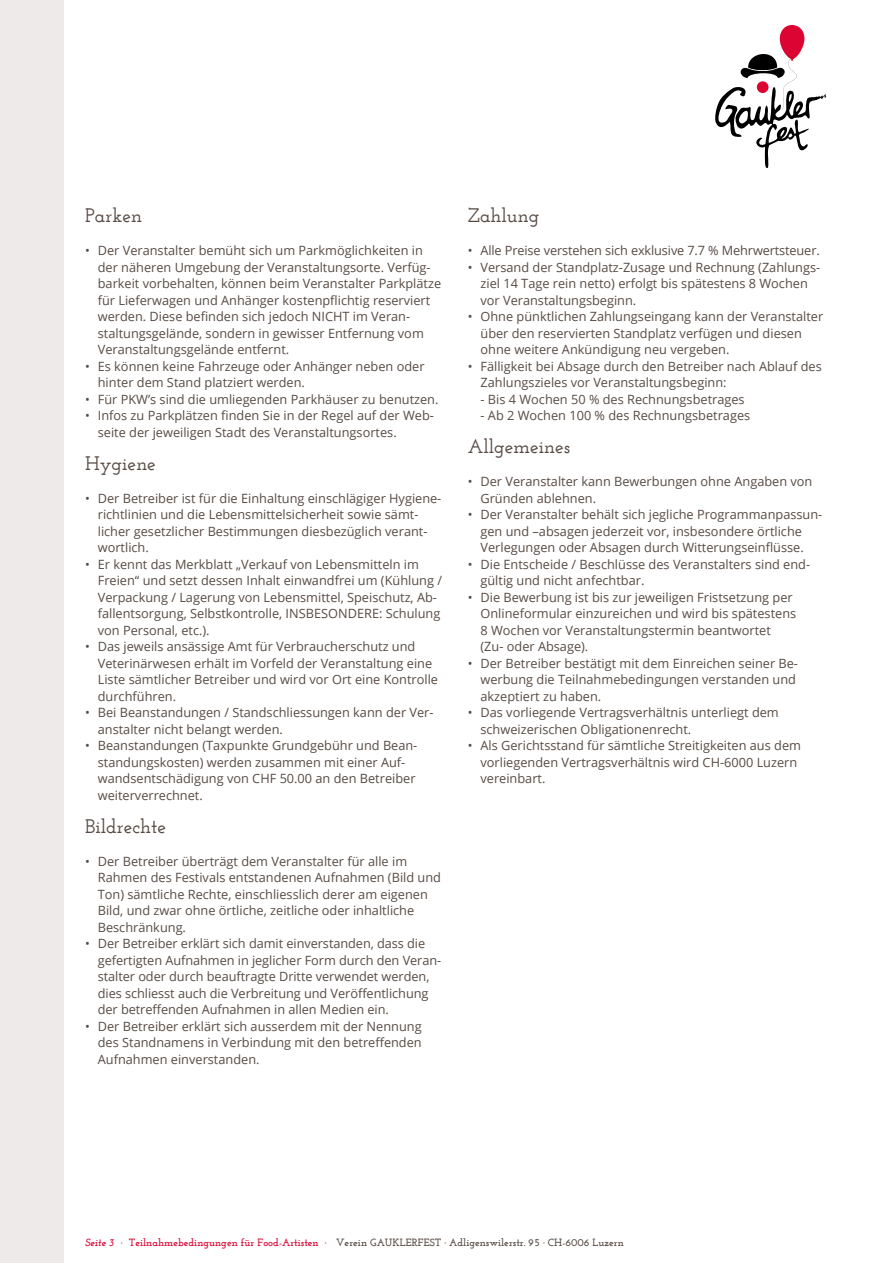
<style>
.page{position:relative;width:893px;height:1263px;background:#fff}
.page>*{position:absolute;margin:0;border:0;box-sizing:border-box;transform-origin:0 0}
.t1{font:600 19.5px "Josefin Slab";color:#584b44}
.t2{font:12.75px/16.5px "Open Sans";color:#584b44}
.t3{font:700 10.5px "Josefin Slab";color:#584b44}
.s1{font-style:italic;color:#dc0432}
.s2{color:#dc0432}
</style>
<div class="page">
<div style="left:0;top:0;width:64px;height:1263px;background:#edeae9"></div>
<svg style="left:715px;top:25px;width:112px;height:143px"></svg>
<h1 class="t1" style="left:85px;top:204px;width:59px">Parken</h1>
<p class="t2" style="left:98px;top:242px;width:345px;text-indent:-13px">• Der Veranstalter bemüht sich um Parkmöglichkeiten in der näheren Umgebung der Veranstaltungsorte. Verfüg&shy;barkeit vorbehalten, können beim Veranstalter Parkplätze für Lieferwagen und Anhänger kostenpflichtig reserviert werden. Diese befinden sich jedoch NICHT im Veran&shy;staltungsgelände, sondern in gewisser Entfernung vom Veranstaltungsgelände entfernt.</p>
<p class="t2" style="left:98px;top:358px;width:328px;text-indent:-13px">• Es können keine Fahrzeuge oder Anhänger neben oder hinter dem Stand platziert werden.</p>
<p class="t2" style="left:85px;top:391px;width:355px">• Für PKW’s sind die umliegenden Parkhäuser zu benutzen.</p>
<p class="t2" style="left:98px;top:407px;width:338px;text-indent:-13px">• Infos zu Parkplätzen finden Sie in der Regel auf der Web&shy;seite der jeweiligen Stadt des Veranstaltungsortes.</p>
<h1 class="t1" style="left:85px;top:452px;width:72px">Hygiene</h1>
<p class="t2" style="left:98px;top:490px;width:345px;text-indent:-13px">• Der Betreiber ist für die Einhaltung einschlägiger Hygiene&shy;richtlinien und die Lebensmittelsicherheit sowie sämt&shy;licher gesetzlicher Bestimmungen diesbezüglich verant&shy;wortlich.</p>
<p class="t2" style="left:98px;top:556px;width:346px;text-indent:-13px">• Er kennt das Merkblatt „Verkauf von Lebensmitteln im Freien“ und setzt dessen Inhalt einwandfrei um (Kühlung / Verpackung / Lagerung von Lebensmittel, Speischutz, Ab&shy;fallentsorgung, Selbstkontrolle, INSBESONDERE: Schulung von Personal, etc.).</p>
<p class="t2" style="left:98px;top:638px;width:342px;text-indent:-13px">• Das jeweils ansässige Amt für Verbraucherschutz und Veterinärwesen erhält im Vorfeld der Veranstaltung eine Liste sämtlicher Betreiber und wird vor Ort eine Kontrolle durchführen.</p>
<p class="t2" style="left:98px;top:704px;width:337px;text-indent:-13px">• Bei Beanstandungen / Standschliessungen kann der Ver&shy;anstalter nicht belangt werden.</p>
<p class="t2" style="left:98px;top:737px;width:321px;text-indent:-13px">• Beanstandungen (Taxpunkte Grundgebühr und Bean&shy;standungskosten) werden zusammen mit einer Auf&shy;wandsentschädigung von CHF 50.00 an den Betreiber weiterverrechnet.</p>
<h1 class="t1" style="left:85px;top:815px;width:83px">Bildrechte</h1>
<p class="t2" style="left:98px;top:853px;width:345px;text-indent:-13px">• Der Betreiber überträgt dem Veranstalter für alle im Rahmen des Festivals entstandenen Aufnahmen (Bild und Ton) sämtliche Rechte, einschliesslich derer am eigenen Bild, und zwar ohne örtliche, zeitliche oder inhaltliche Beschränkung.</p>
<p class="t2" style="left:98px;top:935px;width:345px;text-indent:-13px">• Der Betreiber erklärt sich damit einverstanden, dass die gefertigten Aufnahmen in jeglicher Form durch den Veran&shy;stalter oder durch beauftragte Dritte verwendet werden, dies schliesst auch die Verbreitung und Veröffentlichung der betreffenden Aufnahmen in allen Medien ein.</p>
<p class="t2" style="left:98px;top:1018px;width:325px;text-align:justify;text-indent:-13px">• Der Betreiber erklärt sich ausserdem mit der Nennung des Standnamens in Verbindung mit den betreffenden Aufnahmen einverstanden.</p>
<h1 class="t1" style="left:468px;top:204px;width:73px">Zahlung</h1>
<p class="t2" style="left:468px;top:242px;width:354px">• Alle Preise verstehen sich exklusive 7.7 % Mehrwertsteuer.</p>
<p class="t2" style="left:480px;top:259px;width:341px;text-indent:-13px">• Versand der Standplatz-Zusage und Rechnung (Zahlungs&shy;ziel 14 Tage rein netto) erfolgt bis spätestens 8 Wochen vor Veranstaltungsbeginn.</p>
<p class="t2" style="left:480px;top:308px;width:344px;text-indent:-13px">• Ohne pünktlichen Zahlungseingang kann der Veranstalter über den reservierten Standplatz verfügen und diesen ohne weitere Ankündigung neu vergeben.</p>
<p class="t2" style="left:480px;top:358px;width:343px;text-indent:-13px">• Fälligkeit bei Absage durch den Betreiber nach Ablauf des<br>Zahlungszieles vor Veranstaltungsbeginn:</p>
<p class="t2" style="left:480px;top:391px;width:266px">- Bis 4 Wochen 50 % des Rechnungsbetrages</p>
<p class="t2" style="left:480px;top:407px;width:271px">- Ab 2 Wochen 100 % des Rechnungsbetrages</p>
<h1 class="t1" style="left:468px;top:435px;width:104px">Allgemeines</h1>
<p class="t2" style="left:480px;top:473px;width:333px;text-indent:-13px">• Der Veranstalter kann Bewerbungen ohne Angaben von<br>Gründen ablehnen.</p>
<p class="t2" style="left:468px;top:506px;width:356px;text-align:center">• Der Veranstalter behält sich jegliche Programmanpassun&shy;gen und –absagen jederzeit vor, insbesondere örtliche<br>Verlegungen oder Absagen durch Witterungseinflüsse.</p>
<p class="t2" style="left:480px;top:556px;width:331px;text-indent:-13px">• Die Entscheide / Beschlüsse des Veranstalters sind end&shy;gültig und nicht anfechtbar.</p>
<p class="t2" style="left:480px;top:589px;width:317px;text-indent:-13px">• Die Bewerbung ist bis zur jeweiligen Fristsetzung per Onlineformular einzureichen und wird bis spätestens 8 Wochen vor Veranstaltungstermin beantwortet (Zu- oder Absage).</p>
<p class="t2" style="left:480px;top:655px;width:319px;text-indent:-13px">• Der Betreiber bestätigt mit dem Einreichen seiner Be&shy;werbung die Teilnahmebedingungen verstanden und akzeptiert zu haben.</p>
<p class="t2" style="left:480px;top:704px;width:300px;text-indent:-13px">• Das vorliegende Vertragsverhältnis unterliegt dem schweizerischen Obligationenrecht.</p>
<p class="t2" style="left:480px;top:737px;width:322px;text-indent:-13px">• Als Gerichtsstand für sämtliche Streitigkeiten aus dem vorliegenden Vertragsverhältnis wird CH-6000 Luzern vereinbart.</p>
<p class="t3" style="left:85px;top:1236px;width:540px"><span class="s1">Seite 3</span> <span class="s2">· Teilnahmebedingungen für Food-Artisten ·</span> Verein GAUKLERFEST · Adligenswilerstr. 95 · CH-6006 Luzern</p>
</div>
